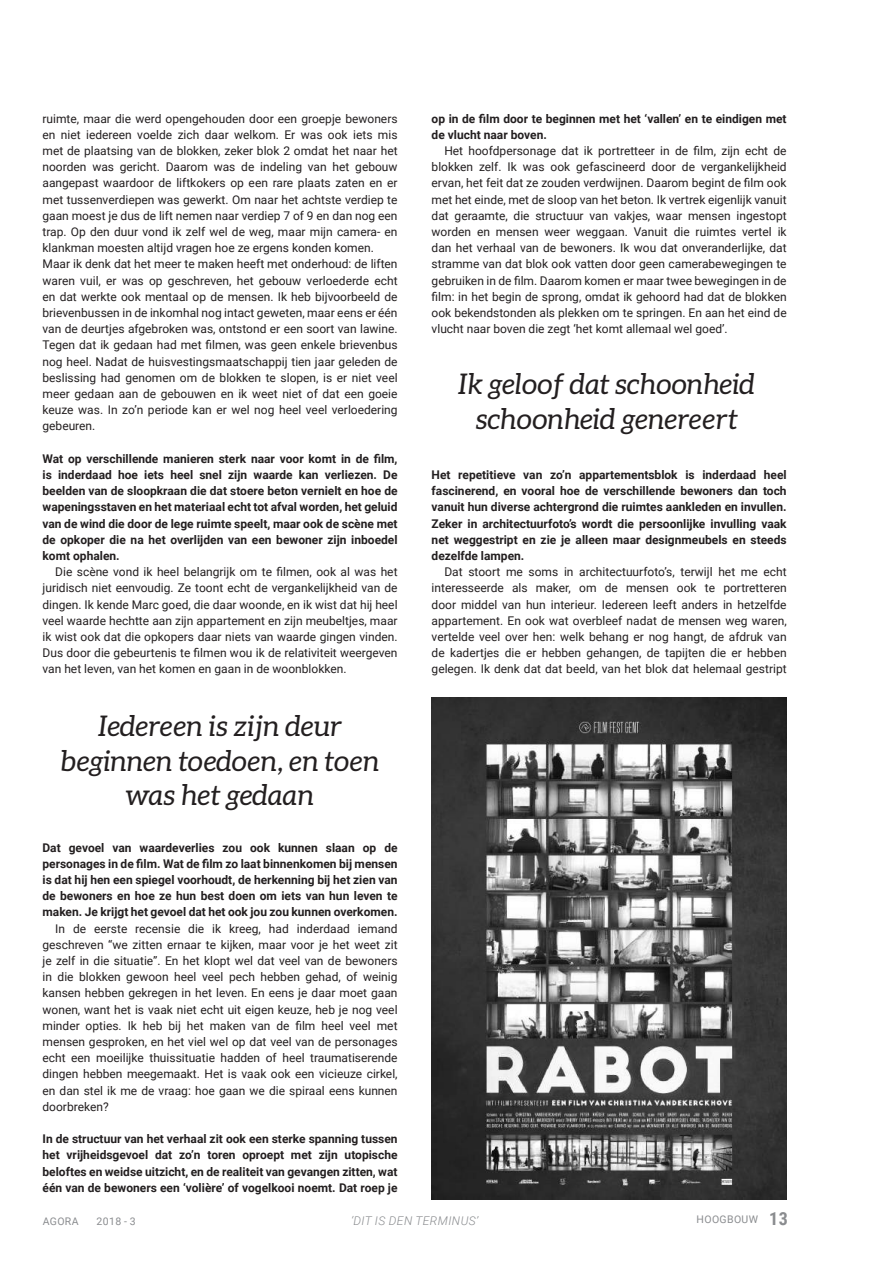
<style>
.page{position:relative;width:893px;height:1263px;background:#fff}
.page>*{position:absolute;margin:0;border:0;box-sizing:border-box;transform-origin:0 0}
.t1{font:italic 28.5px/34.2px "Aleo";color:#231f20;text-align:center}
.t2{font:12px/16.2px "Roboto";color:#231f20;text-align:justify}
.t3{font:700 12px/16.2px "Roboto";color:#231f20;text-align:justify}
.t4{font:italic 300 12px "Roboto";letter-spacing:.035em;color:#8a8c8f}
.t5{font:10.5px "Roboto";letter-spacing:.035em;color:#8a8c8f}
.s1{font-family:"Roboto Condensed";font-weight:700;font-size:18px}
</style>
<div class="page">
<img style="left:432px;top:698px;width:354px;height:501px">
<p class="t2" style="left:43px;top:110px;width:357px;text-align:left">ruimte, maar die werd opengehouden door een groepje bewoners en niet iedereen voelde zich daar welkom. Er was ook iets mis met de plaatsing van de blokken, zeker blok 2 omdat het naar het noorden was gericht. Daarom was de indeling van het gebouw aangepast waardoor de liftkokers op een rare plaats zaten en er met tussenverdiepen was gewerkt. Om naar het achtste verdiep te gaan moest je dus de lift nemen naar verdiep 7 of 9 en dan nog een trap. Op den duur vond ik zelf wel de weg, maar mijn camera- en klankman moesten altijd vragen hoe ze ergens konden komen.<br>Maar ik denk dat het meer te maken heeft met onderhoud: de liften waren vuil, er was op geschreven, het gebouw verloederde echt en dat werkte ook mentaal op de mensen. Ik heb bijvoorbeeld de brievenbussen in de inkomhal nog intact geweten, maar eens er één van de deurtjes afgebroken was, ontstond er een soort van lawine.<br>Tegen dat ik gedaan had met filmen, was geen enkele brievenbus nog heel. Nadat de huisvestingsmaatschappij tien jaar geleden de beslissing had genomen om de blokken te slopen, is er niet veel meer gedaan aan de gebouwen en ik weet niet of dat een goeie keuze was. In zo’n periode kan er wel nog heel veel verloedering gebeuren.</p>
<p class="t3" style="left:43px;top:450px;width:357px">Wat op verschillende manieren sterk naar voor komt in de film, is inderdaad hoe iets heel snel zijn waarde kan verliezen. De beelden van de sloopkraan die dat stoere beton vernielt en hoe de wapeningsstaven en het materiaal echt tot afval worden, het geluid van de wind die door de lege ruimte speelt, maar ook de scène met de opkoper die na het overlijden van een bewoner zijn inboedel komt ophalen.</p>
<p class="t2" style="left:43px;top:563px;width:357px;text-indent:13px">Die scène vond ik heel belangrijk om te filmen, ook al was het juridisch niet eenvoudig. Ze toont echt de vergankelijkheid van de dingen. Ik kende Marc goed, die daar woonde, en ik wist dat hij heel veel waarde hechtte aan zijn appartement en zijn meubeltjes, maar ik wist ook dat die opkopers daar niets van waarde gingen vinden.<br>Dus door die gebeurtenis te filmen wou ik de relativiteit weergeven van het leven, van het komen en gaan in de woonblokken.</p>
<h1 class="t1" style="left:61px;top:709px;width:320px">Iedereen is zijn deur beginnen toedoen, en toen was het gedaan</h1>
<p class="t3" style="left:432px;top:110px;width:357px">op in de film door te beginnen met het ‘vallen’ en te eindigen met de vlucht naar boven.</p>
<p class="t2" style="left:432px;top:142px;width:357px;text-indent:13px">Het hoofdpersonage dat ik portretteer in de film, zijn echt de blokken zelf. Ik was ook gefascineerd door de vergankelijkheid ervan, het feit dat ze zouden verdwijnen. Daarom begint de film ook met het einde, met de sloop van het beton. Ik vertrek eigenlijk vanuit dat geraamte, die structuur van vakjes, waar mensen ingestopt worden en mensen weer weggaan. Vanuit die ruimtes vertel ik dan het verhaal van de bewoners. Ik wou dat onveranderlijke, dat stramme van dat blok ook vatten door geen camerabewegingen te gebruiken in de film. Daarom komen er maar twee bewegingen in de film: in het begin de sprong, omdat ik gehoord had dat de blokken ook bekendstonden als plekken om te springen. En aan het eind de vlucht naar boven die zegt ‘het komt allemaal wel goed’.</p>
<h1 class="t1" style="left:458px;top:367px;width:298px">Ik geloof dat schoonheid schoonheid genereert</h1>
<p class="t3" style="left:432px;top:466px;width:357px">Het repetitieve van zo’n appartementsblok is inderdaad heel fascinerend, en vooral hoe de verschillende bewoners dan toch vanuit hun diverse achtergrond die ruimtes aankleden en invullen.<br>Zeker in architectuurfoto’s wordt die persoonlijke invulling vaak net weggestript en zie je alleen maar designmeubels en steeds dezelfde lampen.</p>
<p class="t2" style="left:432px;top:563px;width:357px;text-indent:13px">Dat stoort me soms in architectuurfoto’s, terwijl het me echt interesseerde als maker, om de mensen ook te portretteren door middel van hun interieur. Iedereen leeft anders in hetzelfde appartement. En ook wat overbleef nadat de mensen weg waren, vertelde veel over hen: welk behang er nog hangt, de afdruk van de kadertjes die er hebben gehangen, de tapijten die er hebben gelegen. Ik denk dat dat beeld, van het blok dat helemaal gestript</p>
<p class="t3" style="left:43px;top:839px;width:357px">Dat gevoel van waardeverlies zou ook kunnen slaan op de personages in de film. Wat de film zo laat binnenkomen bij mensen is dat hij hen een spiegel voorhoudt, de herkenning bij het zien van de bewoners en hoe ze hun best doen om iets van hun leven te maken. Je krijgt het gevoel dat het ook jou zou kunnen overkomen.</p>
<p class="t2" style="left:43px;top:920px;width:357px;text-indent:13px">In de eerste recensie die ik kreeg, had inderdaad iemand geschreven “we zitten ernaar te kijken, maar voor je het weet zit je zelf in die situatie”. En het klopt wel dat veel van de bewoners in die blokken gewoon heel veel pech hebben gehad, of weinig kansen hebben gekregen in het leven. En eens je daar moet gaan wonen, want het is vaak niet echt uit eigen keuze, heb je nog veel minder opties. Ik heb bij het maken van de film heel veel met mensen gesproken, en het viel wel op dat veel van de personages echt een moeilijke thuissituatie hadden of heel traumatiserende dingen hebben meegemaakt. Het is vaak ook een vicieuze cirkel, en dan stel ik me de vraag: hoe gaan we die spiraal eens kunnen doorbreken?</p>
<p class="t3" style="left:43px;top:1130px;width:357px">In de structuur van het verhaal zit ook een sterke spanning tussen het vrijheidsgevoel dat zo’n toren oproept met zijn utopische beloftes en weidse uitzicht, en de realiteit van gevangen zitten, wat één van de bewoners een ‘volière’ of vogelkooi noemt. Dat roep je</p>
<p class="t5" style="left:43px;top:1214px;width:37px">AGORA</p>
<p class="t5" style="left:97px;top:1214px;width:41px">2018 - 3</p>
<p class="t4" style="left:351px;top:1212px;width:129px">‘DIT IS DEN TERMINUS’</p>
<p class="t5" style="left:697px;top:1212px;width:93px">HOOGBOUW <span class="s1">13</span></p>
</div>
